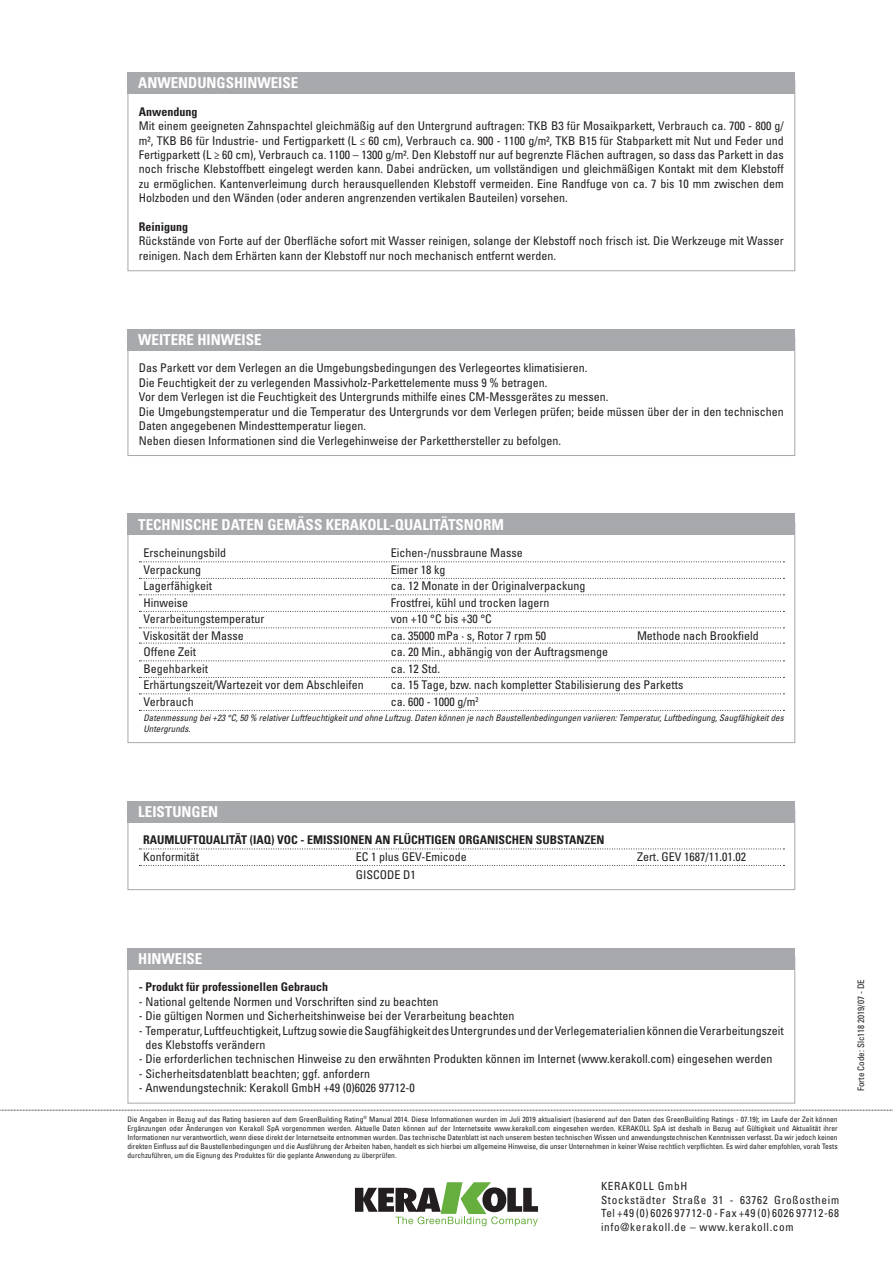
<style>
.page{position:relative;width:893px;height:1263px;background:#fff}
.page>*{position:absolute;margin:0;border:0;box-sizing:border-box;transform-origin:0 0}
.titolo_box{font:700 condensed 15px "Univers LT Std";color:#fff}
.eco_testo_box{font:condensed 12px/14.4px "Univers LT Std";color:#231f20;text-align:justify}
.testo{font:condensed 12px/14.4px "Univers LT Std";color:#231f20}
.eco_tabella_prestazi{font:condensed 12px "Univers LT Std";color:#231f20}
.eco_elenco_puntato_b{font:condensed 12px "Univers LT Std";color:#231f20}
._2011_tab_prest_big{font:condensed 12px "Univers LT Std";color:#231f20}
.tabelle{font:700 condensed 12px "Univers LT Std";color:#231f20}
.tabelle-2{font:condensed 12px "Univers LT Std";color:#231f20}
.testo-2{font:700 condensed 12px "Univers LT Std";color:#231f20}
.eco_testo_box-2{font:700 condensed 12px "Univers LT Std";color:#231f20}
.t1{font:condensed 11.25px/13.5px "Univers LT Std";letter-spacing:.06em;color:#231f20}
.eco_nota_dati{font:italic condensed 9px/10.8px "Univers LT Std";color:#231f20}
.notag_eco_codice_sc{font:condensed 9px "Univers LT Std";color:#231f20}
.t2{font:condensed 7.5px/9px "Univers LT Std";color:#231f20;text-align:justify}
</style>
<div class="page">
<svg style="left:0;top:1110px;width:893px;height:1px"></svg>
<svg style="left:355px;top:1182px;width:183px;height:44px"></svg>
<div style="left:128px;top:72px;width:667px;height:22px;background:#a8a9ad"></div>
<div style="left:128px;top:948px;width:667px;height:21px;background:#a8a9ad"></div>
<svg style="left:139px;top:848px;width:645px;height:1px"></svg>
<svg style="left:139px;top:865px;width:645px;height:1px"></svg>
<div style="left:128px;top:809px;width:667px;height:81px;border:1px solid #a8a9ad"></div>
<div style="left:128px;top:801px;width:667px;height:21px;background:#a8a9ad"></div>
<svg style="left:139px;top:561px;width:645px;height:1px"></svg>
<svg style="left:139px;top:578px;width:645px;height:1px"></svg>
<svg style="left:139px;top:594px;width:645px;height:1px"></svg>
<svg style="left:139px;top:611px;width:645px;height:1px"></svg>
<svg style="left:139px;top:627px;width:645px;height:1px"></svg>
<svg style="left:139px;top:643px;width:645px;height:1px"></svg>
<svg style="left:139px;top:660px;width:645px;height:1px"></svg>
<svg style="left:139px;top:677px;width:645px;height:1px"></svg>
<svg style="left:139px;top:693px;width:645px;height:1px"></svg>
<svg style="left:139px;top:710px;width:645px;height:1px"></svg>
<div style="left:128px;top:514px;width:667px;height:21px;background:#a8a9ad"></div>
<div style="left:128px;top:337px;width:667px;height:119px;border:1px solid #a8a9ad"></div>
<div style="left:128px;top:329px;width:667px;height:21px;background:#a8a9ad"></div>
<p class="titolo_box" style="left:138px;top:74px;width:162px">ANWENDUNGSHINWEISE</p>
<p class="eco_testo_box-2" style="left:139px;top:104px;width:60px">Anwendung</p>
<p class="eco_testo_box" style="left:139px;top:119px;width:646px">Mit einem geeigneten Zahnspachtel gleichmäßig auf den Untergrund auftragen: TKB B3 für Mosaikparkett, Verbrauch ca. 700 - 800 g/ m², TKB B6 für Industrie- und Fertigparkett (L ≤ 60 cm), Verbrauch ca. 900 - 1100 g/m², TKB B15 für Stabparkett mit Nut und Feder und Fertigparkett (L ≥ 60 cm), Verbrauch ca. 1100 – 1300 g/m². Den Klebstoff nur auf begrenzte Flächen auftragen, so dass das Parkett in das noch frische Klebstoffbett eingelegt werden kann. Dabei andrücken, um vollständigen und gleichmäßigen Kontakt mit dem Klebstoff zu ermöglichen. Kantenverleimung durch herausquellenden Klebstoff vermeiden. Eine Randfuge von ca. 7 bis 10 mm zwischen dem Holzboden und den Wänden (oder anderen angrenzenden vertikalen Bauteilen) vorsehen.</p>
<p class="eco_testo_box-2" style="left:139px;top:219px;width:51px">Reinigung</p>
<p class="eco_testo_box" style="left:139px;top:234px;width:646px">Rückstände von Forte auf der Oberfläche sofort mit Wasser reinigen, solange der Klebstoff noch frisch ist. Die Werkzeuge mit Wasser reinigen. Nach dem Erhärten kann der Klebstoff nur noch mechanisch entfernt werden.</p>
<p class="titolo_box" style="left:138px;top:331px;width:125px">WEITERE HINWEISE</p>
<p class="testo" style="left:139px;top:361px;width:450px">Das Parkett vor dem Verlegen an die Umgebungsbedingungen des Verlegeortes klimatisieren.</p>
<p class="eco_testo_box" style="left:139px;top:375px;width:410px">Die Feuchtigkeit der zu verlegenden Massivholz-Parkettelemente muss 9 % betragen.</p>
<p class="testo" style="left:139px;top:390px;width:471px">Vor dem Verlegen ist die Feuchtigkeit des Untergrunds mithilfe eines CM-Messgerätes zu messen.</p>
<p class="testo" style="left:139px;top:404px;width:646px">Die Umgebungstemperatur und die Temperatur des Untergrunds vor dem Verlegen prüfen; beide müssen über der in den technischen<br>Daten angegebenen Mindesttemperatur liegen.</p>
<p class="testo" style="left:139px;top:433px;width:424px">Neben diesen Informationen sind die Verlegehinweise der Parketthersteller zu befolgen.</p>
<p class="titolo_box" style="left:138px;top:515px;width:367px">TECHNISCHE DATEN GEMÄSS KERAKOLL-QUALITÄTSNORM</p>
<p class="eco_tabella_prestazi" style="left:143px;top:545px;width:84px">Erscheinungsbild</p>
<p class="eco_tabella_prestazi" style="left:391px;top:545px;width:133px">Eichen-/nussbraune Masse</p>
<p class="eco_tabella_prestazi" style="left:143px;top:562px;width:59px">Verpackung</p>
<p class="eco_tabella_prestazi" style="left:391px;top:562px;width:56px">Eimer 18 kg</p>
<p class="eco_tabella_prestazi" style="left:143px;top:578px;width:70px">Lagerfähigkeit</p>
<p class="eco_tabella_prestazi" style="left:391px;top:578px;width:196px">ca. 12 Monate in der Originalverpackung</p>
<p class="eco_tabella_prestazi" style="left:143px;top:595px;width:46px">Hinweise</p>
<p class="eco_tabella_prestazi" style="left:391px;top:595px;width:160px">Frostfrei, kühl und trocken lagern</p>
<p class="eco_tabella_prestazi" style="left:143px;top:611px;width:122px">Verarbeitungstemperatur</p>
<p class="eco_tabella_prestazi" style="left:391px;top:611px;width:102px">von +10 °C bis +30 °C</p>
<p class="_2011_tab_prest_big" style="left:143px;top:628px;width:102px">Viskosität der Masse</p>
<p class="_2011_tab_prest_big" style="left:391px;top:628px;width:157px">ca. 35000 mPa · s, Rotor 7 rpm 50</p>
<p class="_2011_tab_prest_big" style="left:637px;top:628px;width:123px">Methode nach Brookfield</p>
<p class="eco_tabella_prestazi" style="left:143px;top:644px;width:54px">Offene Zeit</p>
<p class="eco_tabella_prestazi" style="left:391px;top:644px;width:219px">ca. 20 Min., abhängig von der Auftragsmenge</p>
<p class="eco_tabella_prestazi" style="left:143px;top:661px;width:66px">Begehbarkeit</p>
<p class="eco_tabella_prestazi" style="left:391px;top:661px;width:51px">ca. 12 Std.</p>
<p class="eco_tabella_prestazi" style="left:143px;top:677px;width:222px">Erhärtungszeit/Wartezeit vor dem Abschleifen</p>
<p class="eco_tabella_prestazi" style="left:391px;top:677px;width:294px">ca. 15 Tage, bzw. nach kompletter Stabilisierung des Parketts</p>
<p class="eco_tabella_prestazi" style="left:143px;top:694px;width:52px">Verbrauch</p>
<p class="eco_tabella_prestazi" style="left:391px;top:694px;width:89px">ca. 600 - 1000 g/m<sup>2</sup></p>
<p class="eco_nota_dati" style="left:143px;top:712px;width:642px">Datenmessung bei +23 °C, 50 % relativer Luftfeuchtigkeit und ohne Luftzug. Daten können je nach Baustellenbedingungen variieren: Temperatur, Luftbedingung, Saugfähigkeit des<br>Untergrunds.</p>
<p class="titolo_box" style="left:138px;top:802px;width:82px">LEISTUNGEN</p>
<p class="tabelle" style="left:143px;top:833px;width:463px">RAUMLUFTQUALITÄT (IAQ) VOC - EMISSIONEN AN FLÜCHTIGEN ORGANISCHEN SUBSTANZEN</p>
<p class="tabelle-2" style="left:143px;top:849px;width:58px">Konformität</p>
<p class="tabelle-2" style="left:356px;top:849px;width:113px">EC 1 plus GEV-Emicode</p>
<p class="tabelle-2" style="left:637px;top:849px;width:111px">Zert. GEV 1687/11.01.02</p>
<p class="_2011_tab_prest_big" style="left:356px;top:867px;width:61px">GISCODE D1</p>
<p class="titolo_box" style="left:138px;top:949px;width:66px">HINWEISE</p>
<p class="testo-2" style="left:139px;top:980px;width:191px">- Produkt für professionellen Gebrauch</p>
<p class="testo" style="left:139px;top:994px;width:301px">- National geltende Normen und Vorschriften sind zu beachten</p>
<p class="testo" style="left:139px;top:1008px;width:377px">- Die gültigen Normen und Sicherheitshinweise bei der Verarbeitung beachten</p>
<p class="testo" style="left:146px;top:1023px;width:640px;text-indent:-7px">- Temperatur, Luftfeuchtigkeit, Luftzug sowie die Saugfähigkeit des Untergrundes und der Verlegematerialien können die Verarbeitungszeit des Klebstoffs verändern</p>
<p class="eco_elenco_puntato_b" style="left:139px;top:1051px;width:635px">- Die erforderlichen technischen Hinweise zu den erwähnten Produkten können im Internet (www.kerakoll.com) eingesehen werden</p>
<p class="eco_elenco_puntato_b" style="left:139px;top:1066px;width:233px">- Sicherheitsdatenblatt beachten; ggf. anfordern</p>
<p class="eco_elenco_puntato_b" style="left:139px;top:1080px;width:277px">- Anwendungstechnik: Kerakoll GmbH +49 (0)6026 97712-0</p>
<p class="t2" style="left:128px;top:1114px;width:712px">Die Angaben in Bezug auf das Rating basieren auf dem GreenBuilding Rating<sup>®</sup> Manual 2014. Diese Informationen wurden im Juli 2019 aktualisiert (basierend auf den Daten des GreenBuilding Ratings - 07.19); im Laufe der Zeit können Ergänzungen oder Änderungen von Kerakoll SpA vorgenommen werden. Aktuelle Daten können auf der Internetseite www.kerakoll.com eingesehen werden. KERAKOLL SpA ist deshalb in Bezug auf Gültigkeit und Aktualität ihrer Informationen nur verantwortlich, wenn diese direkt der Internetseite entnommen wurden. Das technische Datenblatt ist nach unserem besten technischen Wissen und anwendungstechnischen Kenntnissen verfasst. Da wir jedoch keinen direkten Einfluss auf die Baustellenbedingungen und die Ausführung der Arbeiten haben, handelt es sich hierbei um allgemeine Hinweise, die unser Unternehmen in keiner Weise rechtlich verpflichten. Es wird daher empfohlen, vorab Tests durchzuführen, um die Eignung des Produktes für die geplante Anwendung zu überprüfen.</p>
<p class="t1" style="left:601px;top:1179px;width:240px">KERAKOLL GmbH<br>Stockstädter Straße 31 - 63762 Großostheim Tel +49 (0) 6026 97712-0 - Fax +49 (0) 6026 97712-68 info@kerakoll.de – www.kerakoll.com</p>
<p class="notag_eco_codice_sc" style="left:855px;top:1091px;width:113px;rotate:-90deg">Forte Code: Slc118 2019/07 - DE</p>
</div>
